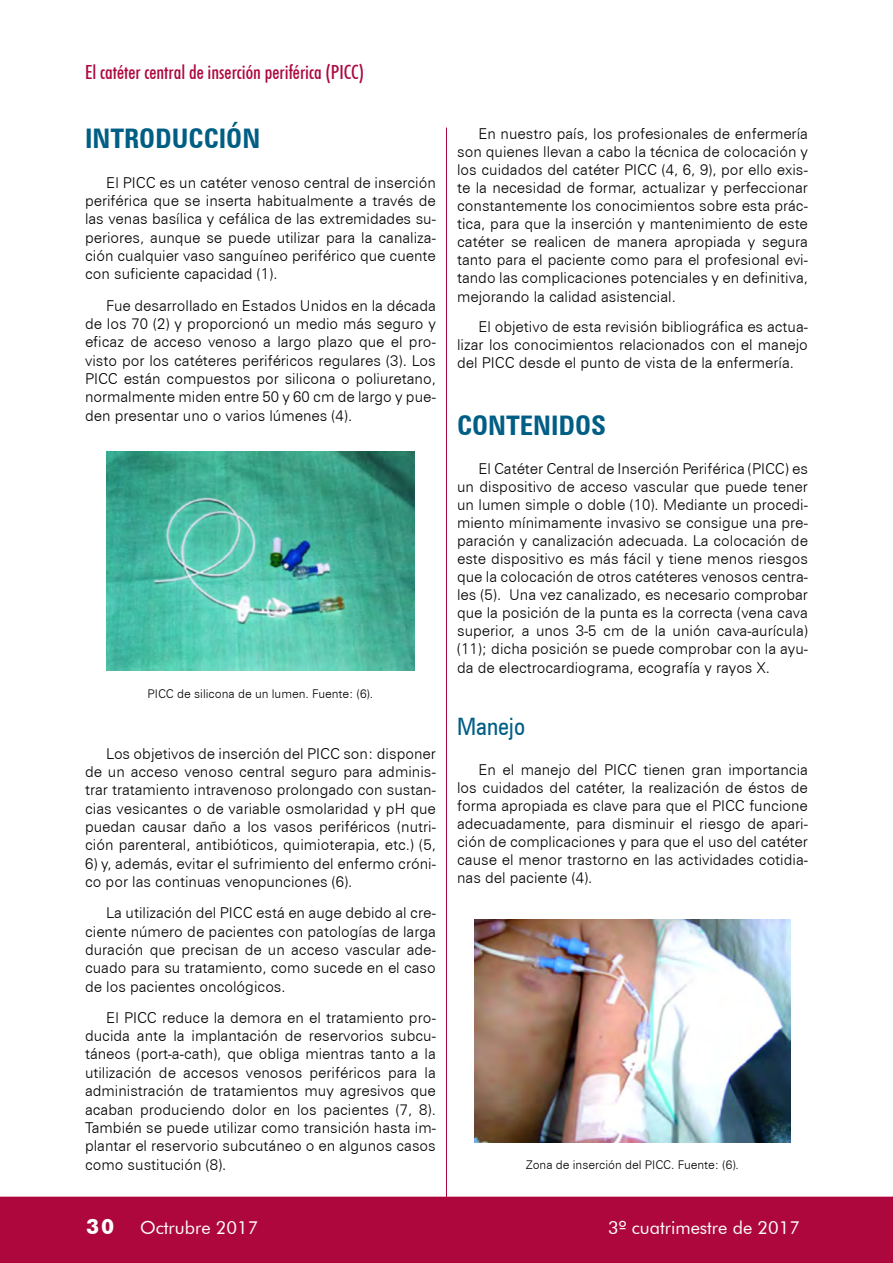
<style>
.page{position:relative;width:893px;height:1263px;background:#fff}
.page>*{position:absolute;margin:0;border:0;box-sizing:border-box;transform-origin:0 0}
.t1{font:700 condensed 27px "Zurich BT";color:#005e85}
.t2{font:condensed 24px "Zurich BT";color:#005e85}
.t3{font:500 condensed 19.5px "Futura BT";color:#ad073d}
.t4{font:18px "Futura BT";color:#fff}
.t5{font:300 15px/18.3px "Zurich BT";color:#000;text-align:justify}
.t6{font:300 12px "Zurich BT";color:#000}
.s1{font-weight:700;font-size:21px}
</style>
<div class="page">
<hr style="left:446px;top:128px;width:1px;height:1073px;background:#ad073d">
<div style="left:0;top:1197px;width:892px;height:66px;background:#ad073d"></div>
<img style="left:106px;top:452px;width:309px;height:218px">
<img style="left:475px;top:919px;width:315px;height:223px">
<svg style="left:892px;top:1197px;width:1px;height:66px"></svg>
<h3 class="t3" style="left:85px;top:60px;width:280px">El catéter central de inserción periférica (PICC)</h3>
<h1 class="t1" style="left:85px;top:122px;width:16px">INTRODUCCIÓN</h1>
<p class="t5" style="left:85px;top:173px;width:352px;text-indent:21px">El PICC es un catéter venoso central de inserción periférica que se inserta habitualmente a través de las venas basílica y cefálica de las extremidades su&shy;periores, aunque se puede utilizar para la canaliza&shy;ción cualquier vaso sanguíneo periférico que cuente con suficiente capacidad (1).</p>
<p class="t5" style="left:85px;top:296px;width:352px;text-indent:21px">Fue desarrollado en Estados Unidos en la década de los 70 (2) y proporcionó un medio más seguro y eficaz de acceso venoso a largo plazo que el pro&shy;visto por los catéteres periféricos regulares (3). Los PICC están compuestos por silicona o poliuretano, normalmente miden entre 50 y 60 cm de largo y pue&shy;den presentar uno o varios lúmenes (4).</p>
<p class="t6" style="left:148px;top:686px;width:227px">PICC de silicona de un lumen. Fuente: (6).</p>
<p class="t5" style="left:85px;top:744px;width:352px;text-indent:21px">Los objetivos de inserción del PICC son: disponer de un acceso venoso central seguro para adminis&shy;trar tratamiento intravenoso prolongado con sustan&shy;cias vesicantes o de variable osmolaridad y pH que puedan causar daño a los vasos periféricos (nutri&shy;ción parenteral, antibióticos, quimioterapia, etc.) (5,</p>
<p class="t5" style="left:85px;top:854px;width:352px">6) y, además, evitar el sufrimiento del enfermo cróni&shy;co por las continuas venopunciones (6).</p>
<p class="t5" style="left:85px;top:904px;width:352px;text-indent:21px">La utilización del PICC está en auge debido al cre&shy;ciente número de pacientes con patologías de larga duración que precisan de un acceso vascular ade&shy;cuado para su tratamiento, como sucede en el caso de los pacientes oncológicos.</p>
<p class="t5" style="left:85px;top:1008px;width:352px;text-indent:21px">El PICC reduce la demora en el tratamiento pro&shy;ducida ante la implantación de reservorios subcu&shy;táneos (port-a-cath), que obliga mientras tanto a la utilización de accesos venosos periféricos para la administración de tratamientos muy agresivos que acaban produciendo dolor en los pacientes (7, 8).<br>También se puede utilizar como transición hasta im&shy;plantar el reservorio subcutáneo o en algunos casos como sustitución (8).</p>
<p class="t5" style="left:457px;top:125px;width:352px;text-indent:21px">En nuestro país, los profesionales de enfermería son quienes llevan a cabo la técnica de colocación y los cuidados del catéter PICC (4, 6, 9), por ello exis&shy;te la necesidad de formar, actualizar y perfeccionar constantemente los conocimientos sobre esta prác&shy;tica, para que la inserción y mantenimiento de este catéter se realicen de manera apropiada y segura tanto para el paciente como para el profesional evi&shy;tando las complicaciones potenciales y en definitiva, mejorando la calidad asistencial.</p>
<p class="t5" style="left:457px;top:318px;width:352px;text-indent:21px">El objetivo de esta revisión bibliográfica es actua&shy;lizar los conocimientos relacionados con el manejo del PICC desde el punto de vista de la enfermería.</p>
<h1 class="t1" style="left:457px;top:409px;width:16px">CONTENIDO</h1>
<h1 class="t1" style="left:591px;top:409px;width:16px">S</h1>
<p class="t5" style="left:457px;top:459px;width:352px;text-indent:21px">El Catéter Central de Inserción Periférica (PICC) es un dispositivo de acceso vascular que puede tener un lumen simple o doble (10). Mediante un procedi&shy;miento mínimamente invasivo se consigue una pre&shy;paración y canalización adecuada. La colocación de este dispositivo es más fácil y tiene menos riesgos que la colocación de otros catéteres venosos centra&shy;les (5). Una vez canalizado, es necesario comprobar que la posición de la punta es la correcta (vena cava superior, a unos 3-5 cm de la unión cava-aurícula) (11); dicha posición se puede comprobar con la ayu&shy;da de electrocardiograma, ecografía y rayos X.</p>
<h2 class="t2" style="left:457px;top:712px;width:70px">Manejo</h2>
<p class="t5" style="left:457px;top:760px;width:352px;text-indent:21px">En el manejo del PICC tienen gran importancia los cuidados del catéter, la realización de éstos de forma apropiada es clave para que el PICC funcione adecuadamente, para disminuir el riesgo de apari&shy;ción de complicaciones y para que el uso del catéter cause el menor trastorno en las actividades cotidia&shy;nas del paciente (4).</p>
<p class="t6" style="left:526px;top:1158px;width:214px">Zona de inserción del PICC. Fuente: (6).</p>
<p class="t4" style="left:86px;top:1217px;width:174px"><span class="s1">30</span> Octrubre 2017</p>
<p class="t4" style="left:608px;top:1217px;width:193px">3º cuatrimestre de 2017</p>
</div>
